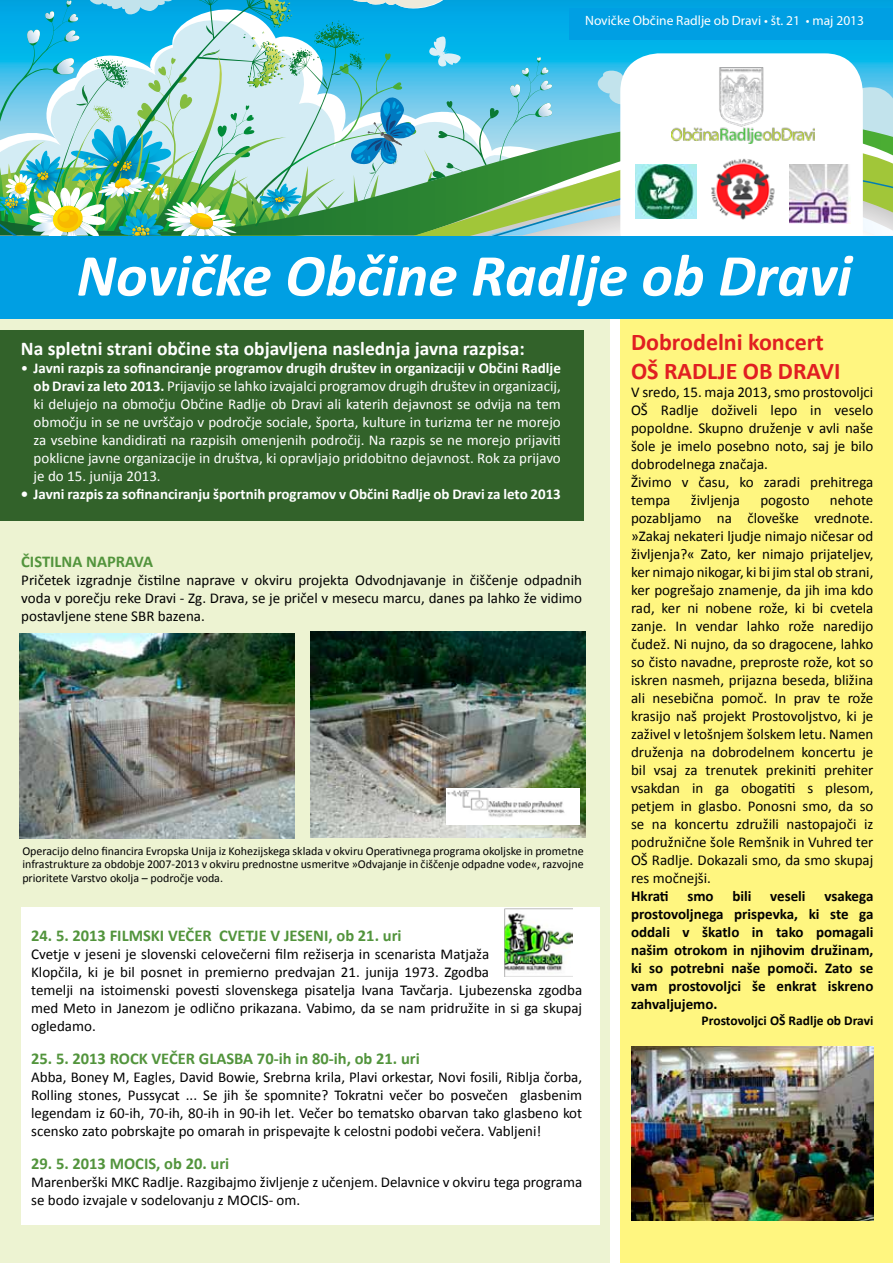
<style>
.page{position:relative;width:893px;height:1263px;background:#fff}
.page>*{position:absolute;margin:0;border:0;box-sizing:border-box;transform-origin:0 0}
.t1{font:italic 700 60px "Calibri";color:#fff}
.t2{font:700 24px/28.8px "Calibri";color:#e11f21}
.t3{font:700 19.5px "Calibri";color:#fff}
.t4{font:700 16.5px "Calibri";color:#52943c}
.t5{font:15px/18px "Calibri";color:#000}
.t6{font:15px/18px "Calibri";color:#fff;text-align:justify}
.t7{font:700 15px/18px "Calibri";color:#000;text-align:justify}
.t8{font:700 15px "Calibri";color:#fff}
.t9{font:13.5px "Myriad Pro";color:#fff}
.t10{font:700 13.5px "Calibri";color:#000}
.t11{font:12px/13.5px "Calibri";color:#000;text-align:justify}
.s1{font-weight:700}
</style>
<div class="page">
<div style="left:620px;top:319px;width:273px;height:944px;background:#fff680"></div>
<div style="left:0;top:300px;width:609px;height:963px;background:#edf3d2"></div>
<svg style="left:0;top:0;width:893px;height:236px;background:#6ec3c2"></svg>
<div style="left:570px;top:9px;width:323px;height:31px;background:#009fe3"></div>
<div style="left:620px;top:53px;width:243px;height:217px;background:#fff;border-radius:38px"></div>
<img style="left:672px;top:67px;width:142px;height:77px">
<img style="left:711px;top:159px;width:64px;height:61px">
<img style="left:789px;top:164px;width:61px;height:59px">
<div style="left:21px;top:907px;width:579px;height:318px;background:#fff"></div>
<div style="left:0;top:236px;width:893px;height:83px;background:#009fe3"></div>
<img style="left:635px;top:164px;width:61px;height:55px">
<img style="left:631px;top:1047px;width:242px;height:173px">
<img style="left:504px;top:908px;width:68px;height:68px">
<div style="left:0;top:330px;width:584px;height:191px;background:#32622a"></div>
<img style="left:311px;top:631px;width:274px;height:206px">
<img style="left:20px;top:633px;width:274px;height:206px">
<img style="left:446px;top:788px;width:133px;height:37px">
<p class="t9" style="left:585px;top:12px;width:280px">Novičke Občine Radlje ob Dravi • št. 21 • maj 2013</p>
<h1 class="t1" style="left:77px;top:237px;width:777px">Novičke Občine Radlje ob Dravi</h1>
<h2 class="t2" style="left:631px;top:327px;width:211px">Dobrodelni koncert<br>OŠ RADLJE OB DRAVI</h2>
<p class="t5" style="left:631px;top:383px;width:244px">V sredo, 15. maja 2013, smo prostovoljci<br>OŠ Radlje doživeli lepo in veselo popoldne. Skupno druženje v avli naše šole je imelo posebno noto, saj je bilo dobrodelnega značaja.<br>Živimo v času, ko zaradi prehitrega tempa</p>
<h3 class="t3" style="left:21px;top:336px;width:505px">Na spletni strani občine sta objavljena naslednja javna razpisa:</h3>
<p class="t6" style="left:34px;top:359px;width:529px;text-indent:-13px">• <span class="s1">Javni razpis za sofinanciranje programov drugih društev in organizaciji v Občini Radlje ob Dravi za leto 2013.</span> Prijavijo se lahko izvajalci programov drugih društev in organizacij, ki delujejo na območju Občine Radlje ob Dravi ali katerih dejavnost se odvija na tem območju in se ne uvrščajo v področje sociale, športa, kulture in turizma ter ne morejo za vsebine kandidirati na razpisih omenjenih področij. Na razpis se ne morejo prijaviti poklicne javne organizacije in društva, ki opravljajo pridobitno dejavnost. Rok za prijavo je do 15. junija 2013.</p>
<p class="t8" style="left:21px;top:485px;width:542px">• Javni razpis za sofinanciranju športnih programov v Občini Radlje ob Dravi za leto 2013</p>
<p class="t5" style="left:691px;top:491px;width:51px">življenja</p>
<p class="t5" style="left:760px;top:491px;width:51px">pogosto</p>
<p class="t5" style="left:631px;top:491px;width:244px;text-align:justify;text-indent:199px">nehote pozabljamo na človeške vrednote. »Zakaj nekateri ljudje nimajo ničesar od življenja?« Zato, ker nimajo prijateljev, ker nimajo nikogar, ki bi jim stal ob strani, ker pogrešajo znamenje, da jih ima kdo rad, ker ni nobene rože, ki bi cvetela zanje. In vendar lahko rože naredijo čudež. Ni nujno, da so dragocene, lahko so čisto navadne, preproste rože, kot so iskren nasmeh, prijazna beseda, bližina ali nesebična pomoč. In prav te rože krasijo naš projekt Prostovoljstvo, ki je zaživel v letošnjem šolskem letu. Namen druženja na dobrodelnem koncertu je bil vsaj za trenutek prekiniti prehiter vsakdan in ga obogatiti s plesom, petjem in glasbo. Ponosni smo, da so se na koncertu združili nastopajoči iz podružnične šole Remšnik in Vuhred ter OŠ Radlje. Dokazali smo, da smo skupaj res močnejši.</p>
<p class="t7" style="left:631px;top:887px;width:244px">Hkrati smo bili veseli vsakega prostovoljnega prispevka, ki ste ga oddali v škatlo in tako pomagali našim otrokom in njihovim družinam, ki so potrebni naše pomoči. Zato se vam prostovoljci še enkrat iskreno zahvaljujemo.</p>
<p class="t10" style="left:702px;top:1012px;width:173px">Prostovoljci OŠ Radlje ob Dravi</p>
<p class="t4" style="left:21px;top:551px;width:133px">ČISTILNA NAPRAVA</p>
<p class="t5" style="left:21px;top:571px;width:562px;text-align:justify">Pričetek izgradnje čistilne naprave v okviru projekta Odvodnjavanje in čiščenje odpadnih voda v porečju reke Dravi - Zg. Drava, se je pričel v mesecu marcu, danes pa lahko že vidimo postavljene stene SBR bazena.</p>
<p class="t11" style="left:22px;top:844px;width:563px">Operacijo delno financira Evropska Unija iz Kohezijskega sklada v okviru Operativnega programa okoljske in prometne infrastrukture za obdobje 2007-2013 v okviru prednostne usmeritve »Odvajanje in čiščenje odpadne vode«, razvojne prioritete Varstvo okolja – področje voda.</p>
<p class="t4" style="left:31px;top:925px;width:372px">24. 5. 2013 FILMSKI VEČER CVETJE V JESENI, ob 21. uri</p>
<p class="t5" style="left:31px;top:945px;width:552px">Cvetje v jeseni je slovenski celovečerni film režiserja in scenarista Matjaža<br>Klopčila, ki je bil posnet in premierno predvajan 21. junija 1973. Zgodba<br>temelji na istoimenski povesti slovenskega pisatelja Ivana Tavčarja. Ljubezenska zgodba med Meto in Janezom je odlično prikazana. Vabimo, da se nam pridružite in si ga skupaj ogledamo.</p>
<p class="t4" style="left:31px;top:1048px;width:390px">25. 5. 2013 ROCK VEČER GLASBA 70-ih in 80-ih, ob 21. uri</p>
<p class="t5" style="left:31px;top:1068px;width:553px;text-align:justify">Abba, Boney M, Eagles, David Bowie, Srebrna krila, Plavi orkestar, Novi fosili, Riblja čorba, Rolling stones, Pussycat ... Se jih še spomnite? Tokratni večer bo posvečen glasbenim legendam iz 60-ih, 70-ih, 80-ih in 90-ih let. Večer bo tematsko obarvan tako glasbeno kot scensko zato pobrskajte po omarah in prispevajte k celostni podobi večera. Vabljeni!</p>
<p class="t4" style="left:31px;top:1153px;width:200px">29. 5. 2013 MOCIS, ob 20. uri</p>
<p class="t5" style="left:31px;top:1173px;width:552px">Marenberški MKC Radlje. Razgibajmo življenje z učenjem. Delavnice v okviru tega programa se bodo izvajale v sodelovanju z MOCIS- om.</p>
</div>
